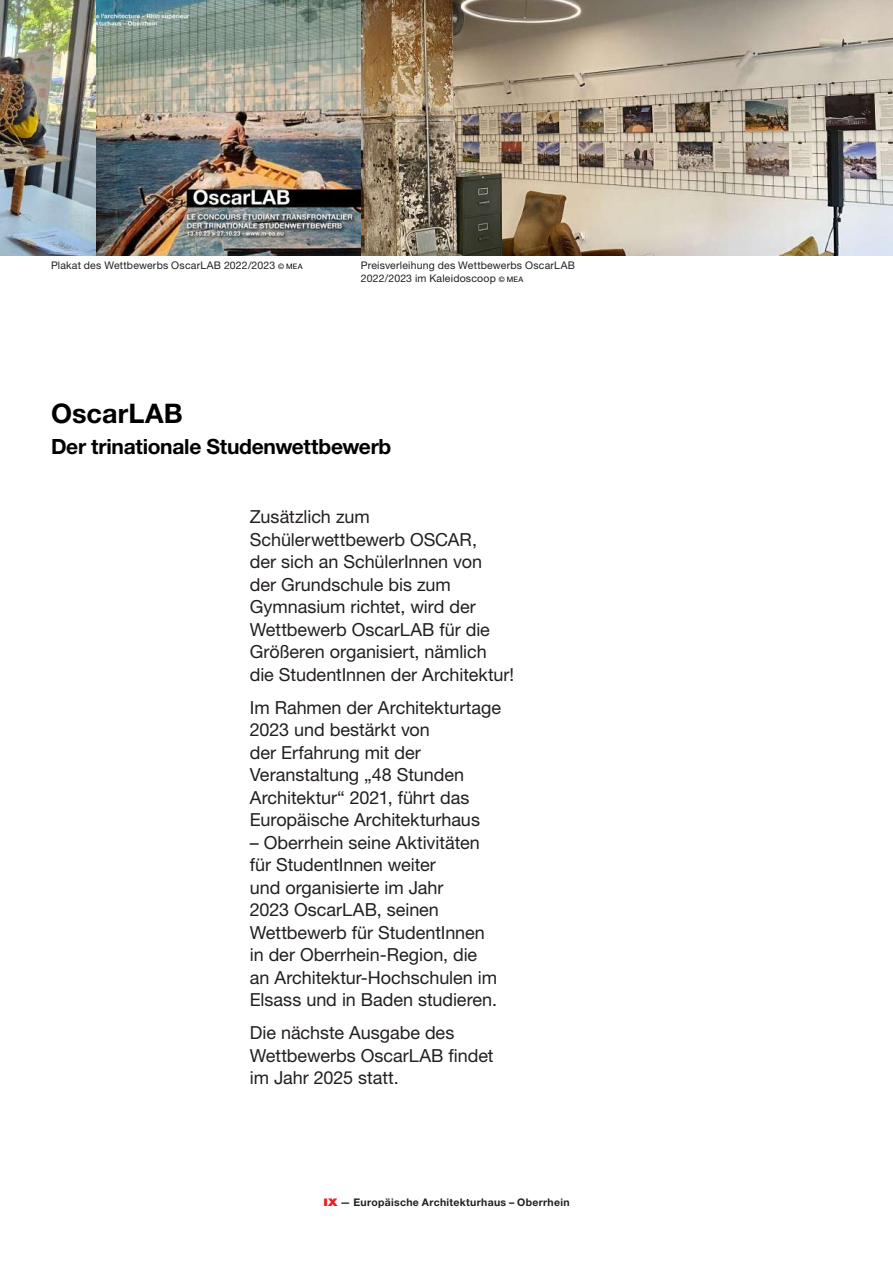
<style>
.page{position:relative;width:893px;height:1263px;background:#fff}
.page>*{position:absolute;margin:0;border:0;box-sizing:border-box;transform-origin:0 0}
.t1{font:700 27px "Helvetica Neue LT Std";letter-spacing:.005em;color:#000}
.t2{font:700 21px "Helvetica Neue LT Std";letter-spacing:-.015em;color:#000}
.t3{font:18px/22.5px "Helvetica Neue LT Std";letter-spacing:-.005em;color:#231f20}
.t4{font:10.5px/12.6px "Helvetica Neue LT Std";letter-spacing:.02em;color:#231f20}
.t5{font:700 10.5px "Helvetica Neue LT Std";letter-spacing:.03em;color:#231f20}
.s1{font-size:7.5px;color:#000}
.s2{font-weight:900;font-stretch:expanded;color:#ee1d23}
</style>
<div class="page">
<img style="left:96px;top:0;width:797px;height:255px">
<img style="left:0;top:0;width:96px;height:255px">
<p class="t4" style="left:51px;top:259px;width:253px">Plakat des Wettbewerbs OscarLAB 2022/2023 <span class="s1">© MEA</span></p>
<p class="t4" style="left:361px;top:259px;width:216px">Preisverleihung des Wettbewerbs OscarLAB<br>2022/2023 im Kaleidoscoop <span class="s1">© MEA</span></p>
<h1 class="t1" style="left:51px;top:396px;width:133px">OscarLAB</h1>
<p class="t2" style="left:51px;top:433px;width:342px">Der trinationale Studenwettbewerb</p>
<p class="t3" style="left:250px;top:505px;width:266px">Zusätzlich zum<br>Schülerwettbewerb OSCAR,<br>der sich an SchülerInnen von<br>der Grundschule bis zum<br>Gymnasium richtet, wird der<br>Wettbewerb OscarLAB für die<br>Größeren organisiert, nämlich die StudentInnen der Architektur!</p>
<p class="t3" style="left:250px;top:696px;width:253px">Im Rahmen der Architekturtage<br>2023 und bestärkt von<br>der Erfahrung mit der<br>Veranstaltung „48 Stunden<br>Architektur“ 2021, führt das<br>Europäische Architekturhaus</p>
<p class="t3" style="left:250px;top:831px;width:249px">– Oberrhein seine Aktivitäten für StudentInnen weiter<br>und organisierte im Jahr<br>2023 OscarLAB, seinen<br>Wettbewerb für StudentInnen in der Oberrhein-Region, die an Architektur-Hochschulen im<br>Elsass und in Baden studieren.</p>
<p class="t3" style="left:250px;top:1021px;width:245px">Die nächste Ausgabe des<br>Wettbewerbs OscarLAB findet im Jahr 2025 statt.</p>
<p class="t5" style="left:323px;top:1196px;width:248px"><span class="s2">IX</span> — Europäische Architekturhaus – Oberrhein</p>
</div>
